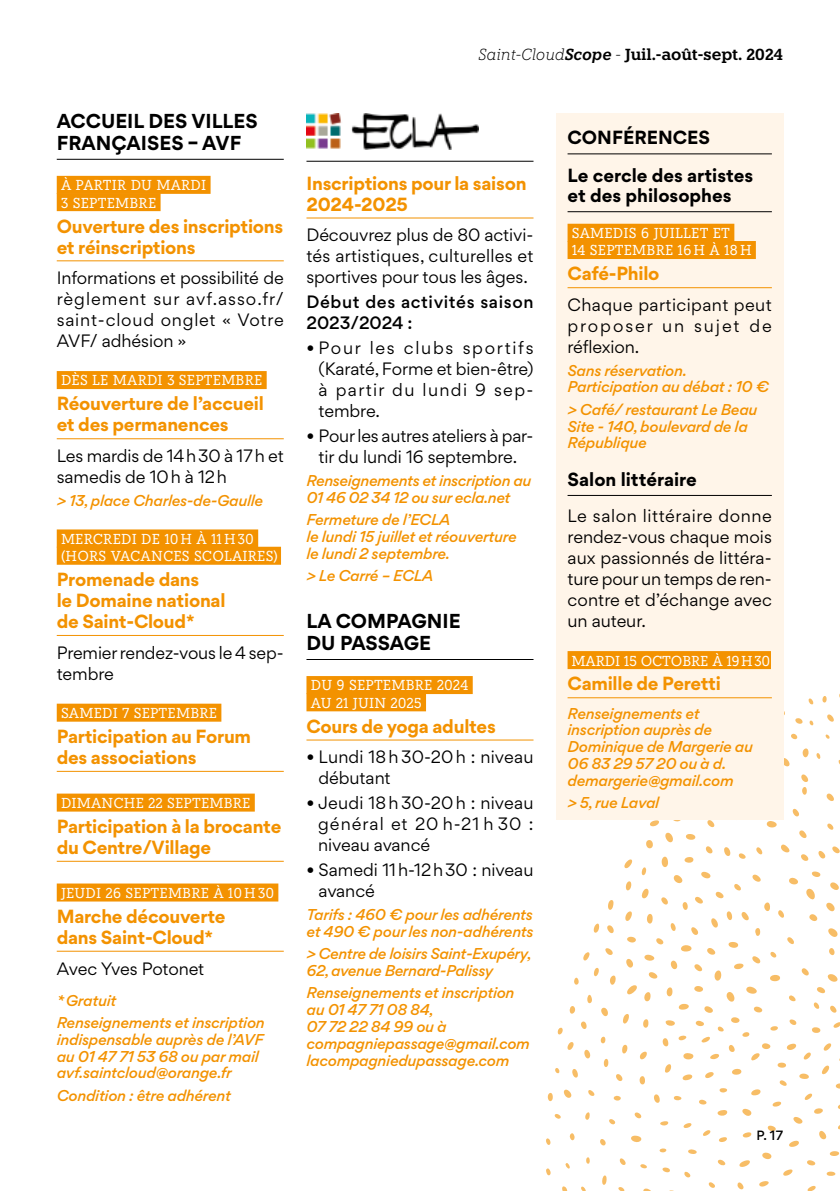
<style>
.page{position:relative;width:840px;height:1191px;background:#fff}
.page>*{position:absolute;margin:0;border:0;box-sizing:border-box;transform-origin:0 0}
.t1{font:700 18px/21.6px "Gordita";color:#000}
.t2{font:700 17px/21px "Gordita";letter-spacing:-.015em;color:#f39200}
.t3{font:700 17px/20.4px "Gordita";color:#000}
.t4{font:16px/21px "Gordita";letter-spacing:-.005em;color:#000;text-align:justify}
.t5{font:600 16px "Knile";letter-spacing:-.01em;color:#000}
.t6{font:500 16px/21px "Gordita";letter-spacing:.035em;color:#000}
.t7{font:14.4px/17.2px "Knile";letter-spacing:.01em;color:#fff}
.t8{font:14.4px "Knile";letter-spacing:-.01em;color:#fff}
.t9{font:italic 500 14px/16.8px "Gordita";letter-spacing:-.015em;color:#f39200}
.t10{font:500 12px "Gordita";color:#000}
.s1{font-weight:300;font-style:italic}
.s2{font-style:italic}
</style>
<div class="page">
<svg style="left:546px;top:681px;width:293px;height:510px"></svg>
<hr style="left:57px;top:159px;width:226px;height:1px;background:#000">
<div style="left:57px;top:176px;width:153px;height:18px;background:#f39200"></div>
<div style="left:57px;top:193px;width:103px;height:18px;background:#f39200"></div>
<hr style="left:57px;top:260px;width:226px;height:1px;background:#f39200">
<div style="left:57px;top:371px;width:209px;height:18px;background:#f39200"></div>
<hr style="left:57px;top:438px;width:226px;height:1px;background:#f39200">
<div style="left:57px;top:529px;width:201px;height:18px;background:#f39200"></div>
<div style="left:57px;top:547px;width:224px;height:18px;background:#f39200"></div>
<hr style="left:57px;top:635px;width:226px;height:1px;background:#f39200">
<div style="left:57px;top:703px;width:164px;height:18px;background:#f39200"></div>
<hr style="left:57px;top:771px;width:226px;height:1px;background:#f39200">
<div style="left:57px;top:793px;width:198px;height:18px;background:#f39200"></div>
<hr style="left:57px;top:860px;width:226px;height:1px;background:#f39200">
<div style="left:57px;top:883px;width:221px;height:18px;background:#f39200"></div>
<hr style="left:57px;top:950px;width:226px;height:1px;background:#f39200">
<hr style="left:306px;top:161px;width:227px;height:1px;background:#000">
<hr style="left:306px;top:217px;width:227px;height:1px;background:#f39200">
<hr style="left:306px;top:659px;width:227px;height:1px;background:#000">
<div style="left:306px;top:676px;width:166px;height:18px;background:#f39200"></div>
<div style="left:306px;top:693px;width:120px;height:18px;background:#f39200"></div>
<hr style="left:306px;top:739px;width:227px;height:1px;background:#f39200">
<img style="left:306px;top:113px;width:172px;height:37px">
<svg style="left:56px;top:158px;width:87px;height:2px"></svg>
<div style="left:556px;top:113px;width:226px;height:706px;background:#fff5e9"></div>
<hr style="left:567px;top:153px;width:204px;height:1px;background:#000">
<hr style="left:567px;top:211px;width:204px;height:1px;background:#000">
<div style="left:567px;top:224px;width:167px;height:18px;background:#f39200"></div>
<div style="left:567px;top:241px;width:188px;height:18px;background:#f39200"></div>
<hr style="left:567px;top:287px;width:204px;height:1px;background:#f39200">
<hr style="left:567px;top:495px;width:204px;height:1px;background:#000">
<div style="left:567px;top:651px;width:203px;height:18px;background:#f39200"></div>
<hr style="left:567px;top:697px;width:204px;height:1px;background:#f39200">
<p class="t1" style="left:57px;top:110px;width:202px">ACCUEIL DES VILLES<br>FRANÇAISES – AVF</p>
<p class="t7" style="left:61px;top:176px;width:147px">À PARTIR DU MARDI<br>3 SEPTEMBRE</p>
<p class="t2" style="left:57px;top:215px;width:228px">Ouverture des inscriptions et réinscriptions</p>
<p class="t4" style="left:57px;top:267px;width:228px">Informations et possibilité de règlement sur avf.asso.fr/ saint-cloud onglet « Votre AVF/ adhésion »</p>
<p class="t7" style="left:61px;top:372px;width:203px">DÈS LE MARDI 3 SEPTEMBRE</p>
<p class="t2" style="left:57px;top:393px;width:208px">Réouverture de l’accueil et des permanences</p>
<p class="t4" style="left:57px;top:445px;width:228px">Les mardis de 14h30 à 17h et samedis de 10h à 12h</p>
<p class="t9" style="left:57px;top:492px;width:208px">&gt; 13, place Charles-de-Gaulle</p>
<p class="t7" style="left:61px;top:530px;width:219px">MERCREDI DE 10H À 11H30 (HORS VACANCES SCOLAIRES)</p>
<p class="t2" style="left:57px;top:569px;width:170px">Promenade dans<br>le Domaine national de Saint-Cloud*</p>
<p class="t4" style="left:57px;top:642px;width:228px">Premier rendez-vous le 4 sep&shy;tembre</p>
<p class="t7" style="left:61px;top:704px;width:157px">SAMEDI 7 SEPTEMBRE</p>
<p class="t2" style="left:57px;top:725px;width:196px">Participation au Forum des associations</p>
<p class="t7" style="left:61px;top:794px;width:191px">DIMANCHE 22 SEPTEMBRE</p>
<p class="t2" style="left:57px;top:815px;width:226px">Participation à la brocante du Centre/Village</p>
<p class="t7" style="left:61px;top:884px;width:214px">JEUDI 26 SEPTEMBRE À 10H30</p>
<p class="t2" style="left:57px;top:905px;width:170px">Marche découverte dans Saint-Cloud*</p>
<p class="t4" style="left:57px;top:957px;width:149px">Avec Yves Potonet</p>
<p class="t9" style="left:57px;top:989px;width:209px;line-height:22.4px">* Gratuit<br>Renseignements et inscription</p>
<p class="t9" style="left:57px;top:1031px;width:208px">indispensable auprès de l’AVF au 01 47 71 53 68 ou par mail avf.saintcloud@orange.fr</p>
<p class="t9" style="left:57px;top:1087px;width:176px">Condition : être adhérent</p>
<p class="t5" style="left:478px;top:44px;width:306px"><span class="s1">Saint-Cloud</span><span class="s2">Scope</span> <span class="s1">-</span> Juil.-août-sept. 2024</p>
<p class="t2" style="left:306px;top:172px;width:221px">Inscriptions pour la saison<br>2024-2025</p>
<p class="t4" style="left:306px;top:224px;width:228px">Découvrez plus de 80 activi&shy;tés artistiques, culturelles et sportives pour tous les âges.</p>
<p class="t6" style="left:306px;top:292px;width:228px">Début des activités saison<br>2023/2024 :</p>
<p class="t4" style="left:318px;top:337px;width:216px;text-indent:-12px">• Pour les clubs sportifs (Karaté, Forme et bien-être) à partir du lundi 9 sep&shy;tembre.</p>
<p class="t4" style="left:306px;top:425px;width:228px;text-align:center">• Pour les autres ateliers à par&shy;tir du lundi 16 septembre.</p>
<p class="t9" style="left:306px;top:472px;width:226px">Renseignements et inscription au<br>01 46 02 34 12 ou sur ecla.net</p>
<p class="t9" style="left:306px;top:511px;width:211px">Fermeture de l’ECLA<br>le lundi 15 juillet et réouverture le lundi 2 septembre.</p>
<p class="t9" style="left:306px;top:567px;width:128px">&gt; Le Carré – ECLA</p>
<p class="t1" style="left:306px;top:610px;width:156px">LA COMPAGNIE<br>DU PASSAGE</p>
<p class="t7" style="left:310px;top:676px;width:159px">DU 9 SEPTEMBRE 2024<br>AU 21 JUIN 2025</p>
<p class="t2" style="left:306px;top:715px;width:191px">Cours de yoga adultes</p>
<p class="t4" style="left:318px;top:746px;width:216px;text-indent:-12px">• Lundi 18h30-20h : niveau débutant</p>
<p class="t4" style="left:318px;top:792px;width:217px;text-indent:-12px">• Jeudi 18h30-20h : niveau général et 20 h-21 h 30 : niveau avancé</p>
<p class="t4" style="left:318px;top:859px;width:216px;text-indent:-12px">• Samedi 11h-12h30 : niveau avancé</p>
<p class="t9" style="left:306px;top:906px;width:228px">Tarifs : 460 € pour les adhérents et 490 € pour les non-adhérents</p>
<p class="t9" style="left:306px;top:945px;width:226px">&gt; Centre de loisirs Saint-Exupéry,<br>62, avenue Bernard-Palissy</p>
<p class="t9" style="left:306px;top:984px;width:225px">Renseignements et inscription au 01 47 71 08 84,<br>07 72 22 84 99 ou à compagniepassage@gmail.com lacompagniedupassage.com</p>
<p class="t3" style="left:567px;top:127px;width:144px">CONFÉRENCES</p>
<p class="t3" style="left:567px;top:165px;width:187px">Le cercle des artistes et des philosophes</p>
<p class="t7" style="left:571px;top:224px;width:181px">SAMEDIS 6 JUILLET ET<br>14 SEPTEMBRE 16H À 18H</p>
<p class="t2" style="left:567px;top:263px;width:93px">Café-Philo</p>
<p class="t4" style="left:567px;top:294px;width:206px">Chaque participant peut proposer un sujet de réflexion.</p>
<p class="t9" style="left:567px;top:362px;width:203px">Sans réservation.<br>Participation au débat : 10 €</p>
<p class="t9" style="left:567px;top:401px;width:191px">&gt; Café/ restaurant Le Beau<br>Site - 140, boulevard de la<br>République</p>
<p class="t3" style="left:567px;top:469px;width:131px">Salon littéraire</p>
<p class="t4" style="left:567px;top:505px;width:206px">Le salon littéraire donne rendez-vous chaque mois aux passionnés de littéra&shy;ture pour un temps de ren&shy;contre et d’échange avec un auteur.</p>
<p class="t8" style="left:571px;top:652px;width:200px">MARDI 15 OCTOBRE À 19H30</p>
<p class="t2" style="left:567px;top:673px;width:155px">Camille de Peretti</p>
<p class="t9" style="left:567px;top:705px;width:187px">Renseignements et inscription auprès de<br>Dominique de Margerie au<br>06 83 29 57 20 ou à d. demargerie@gmail.com</p>
<p class="t9" style="left:567px;top:794px;width:93px">&gt; 5, rue Laval</p>
<p class="t10" style="left:756px;top:1126px;width:28px">P. 17</p>
</div>
